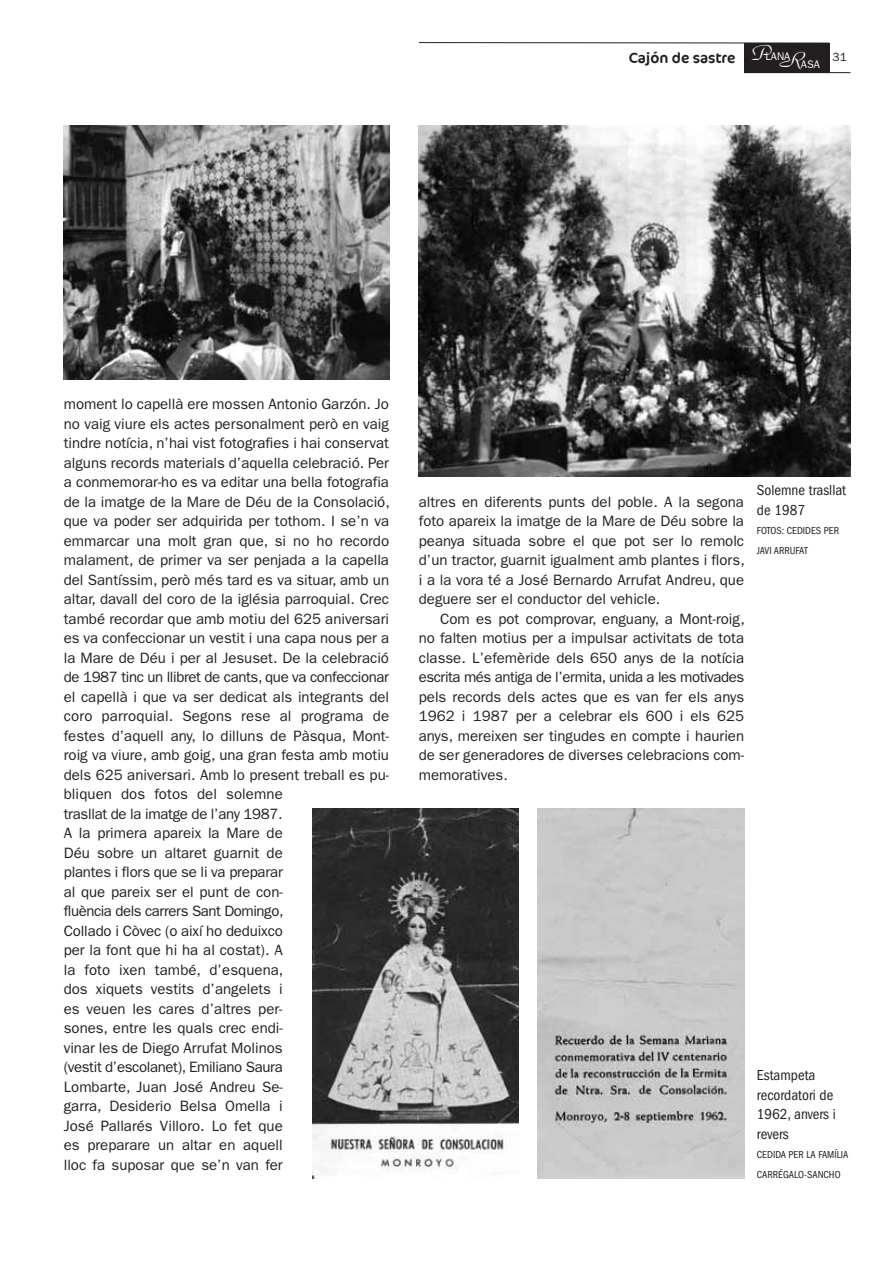
<style>
.page{position:relative;width:893px;height:1263px;background:#fff}
.page>*{position:absolute;margin:0;border:0;box-sizing:border-box;transform-origin:0 0}
.t1{font:28.35px "Park Avenue";color:#fff}
.t2{font:15px/19.5px "Franklin Gothic";color:#231f20;text-align:justify}
.t3{font:condensed 15px/19.5px "Franklin Gothic";color:#231f20}
.t4{font:15px "Cocon Offc";color:#231f20}
.t5{font:12px "Franklin Gothic";color:#231f20}
.t6{font:10.95px "Franklin Gothic";color:#fff}
.t7{font:condensed 10.5px/19.5px "Franklin Gothic";color:#231f20}
</style>
<div class="page">
<div style="left:744px;top:43px;width:85px;height:30px;background:#231f20"></div>
<svg style="left:418px;top:42px;width:412px;height:2px"></svg>
<hr style="left:744px;top:72px;width:106px;height:1px;background:#231f20">
<img style="left:64px;top:126px;width:325px;height:253px">
<img style="left:419px;top:126px;width:431px;height:351px">
<img style="left:538px;top:808px;width:206px;height:370px">
<img style="left:313px;top:808px;width:206px;height:371px">
<h1 class="t1" style="left:752px;top:34px;width:21px">P</h1>
<p class="t4" style="left:629px;top:47px;width:108px">Cajón de sastre</p>
<p class="t5" style="left:833px;top:53px;width:16px">31</p>
<h1 class="t1" style="left:779px;top:41px;width:26px">R</h1>
<p class="t6" style="left:765px;top:53px;width:27px">LANA</p>
<p class="t6" style="left:801px;top:60px;width:21px">ASA</p>
<p class="t2" style="left:64px;top:395px;width:328px;text-align:left">moment lo capellà ere mossen Antonio Garzón. Jo no vaig viure els actes personalment però en vaig tindre notícia, n’hai vist fotografies i hai conservat alguns records materials d’aquella celebració. Per a conmemorar-ho es va editar una bella fotografia de la imatge de la Mare de Déu de la Consolació, que va poder ser adquirida per tothom. I se’n va emmarcar una molt gran que, si no ho recordo malament, de primer va ser penjada a la capella del Santíssim, però més tard es va situar, amb un altar, davall del coro de la iglésia parroquial. Crec també recordar que amb motiu del 625 aniversari es va confeccionar un vestit i una capa nous per a la Mare de Déu i per al Jesuset. De la celebració de 1987 tinc un llibret de cants, que va confeccionar el capellà i que va ser dedicat als integrants del coro parroquial. Segons rese al programa de festes d’aquell any, lo dilluns de Pàsqua, Mont&shy;roig va viure, amb goig, una gran festa amb motiu dels 625 aniversari. Amb lo present treball es pu&shy;bliquen dos fotos del solemne<br>trasllat de la imatge de l’any 1987.<br>A la primera apareix la Mare de<br>Déu sobre un altaret guarnit de<br>plantes i flors que se li va preparar<br>al que pareix ser el punt de con-<br>fluència dels carrers Sant Domingo,<br>Collado i Còvec (o així ho deduixco<br>per la font que hi ha al costat). A<br>la foto ixen també, d’esquena,<br>dos xiquets vestits d’angelets i<br>es veuen les cares d’altres per-<br>sones, entre les quals crec endi-<br>vinar les de Diego Arrufat Molinos<br>(vestit d’escolanet), Emiliano Saura<br>Lombarte, Juan José Andreu Se-<br>garra, Desiderio Belsa Omella i<br>José Pallarés Villoro. Lo fet que<br>es preparare un altar en aquell<br>lloc fa suposar que se’n van fer</p>
<p class="t2" style="left:419px;top:493px;width:328px">altres en diferents punts del poble. A la segona foto apareix la imatge de la Mare de Déu sobre la peanya situada sobre el que pot ser lo remolc d’un tractor, guarnit igualment amb plantes i flors, i a la vora té a José Bernardo Arrufat Andreu, que deguere ser el conductor del vehicle.</p>
<p class="t2" style="left:419px;top:610px;width:327px;text-indent:21px">Com es pot comprovar, enguany, a Mont-roig, no falten motius per a impulsar activitats de tota classe. L’efemèride dels 650 anys de la notícia escrita més antiga de l’ermita, unida a les motivades pels records dels actes que es van fer els anys 1962 i 1987 per a celebrar els 600 i els 625 anys, mereixen ser tingudes en compte i haurien de ser generadores de diverses celebracions com&shy;memoratives.</p>
<p class="t3" style="left:757px;top:482px;width:91px">Solemne trasllat de 1987</p>
<p class="t7" style="left:757px;top:522px;width:84px">FOTOS: CEDIDES PER<br>JAVI ARRUFAT</p>
<p class="t3" style="left:757px;top:1067px;width:81px">Estampeta recordatori de<br>1962, anvers i revers</p>
<p class="t7" style="left:757px;top:1146px;width:93px">CEDIDA PER LA FAMÍLIA<br>CARRÉGALO-SANCHO</p>
</div>
